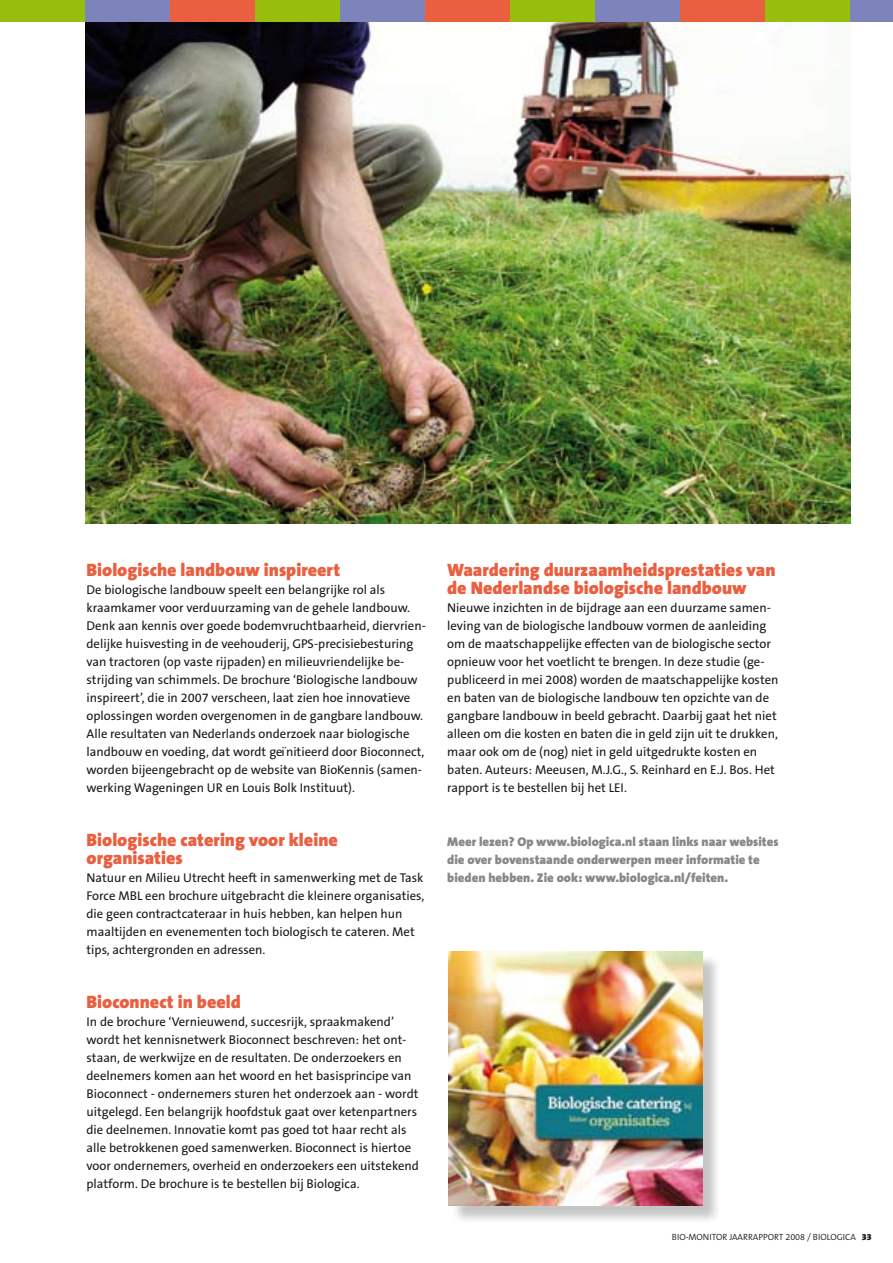
<style>
.page{position:relative;width:893px;height:1263px;background:#fff}
.page>*{position:absolute;margin:0;border:0;box-sizing:border-box;transform-origin:0 0}
.t1{font:900 18px/18px "The Sans B9";color:#e95f40}
.t2{font:12.75px/18px "The Sans B5 Plain";color:#1a171b}
.t3{font:900 12.75px/18px "The Sans B9";color:#87888a}
.t4{font:300 9px "The Sans B4";color:#1a171b}
.s1{font-family:"The Sans B9";font-weight:900}
</style>
<div class="page">
<img style="left:85px;top:21px;width:765px;height:502px">
<div style="left:0;top:0;width:85px;height:21px;background:#97be0d"></div>
<div style="left:85px;top:0;width:85px;height:21px;background:#7c84bb"></div>
<div style="left:170px;top:0;width:85px;height:21px;background:#e95f40"></div>
<div style="left:255px;top:0;width:85px;height:21px;background:#97be0d"></div>
<div style="left:340px;top:0;width:85px;height:21px;background:#7c84bb"></div>
<div style="left:425px;top:0;width:85px;height:21px;background:#e95f40"></div>
<div style="left:510px;top:0;width:85px;height:21px;background:#97be0d"></div>
<div style="left:595px;top:0;width:85px;height:21px;background:#7c84bb"></div>
<div style="left:680px;top:0;width:85px;height:21px;background:#e95f40"></div>
<div style="left:765px;top:0;width:85px;height:21px;background:#97be0d"></div>
<div style="left:850px;top:0;width:43px;height:21px;background:#7c84bb"></div>
<div style="left:451px;top:953px;width:270px;height:271px;background:#1a171b;opacity:.25"></div>
<img style="left:449px;top:951px;width:254px;height:254px">
<h1 class="t1" style="left:87px;top:561px;width:255px">Biologische landbouw inspireert</h1>
<p class="t2" style="left:87px;top:581px;width:341px">De biologische landbouw speelt een belangrijke rol als kraamkamer voor verduurzaming van de gehele landbouw.<br>Denk aan kennis over goede bodemvruchtbaarheid, diervrien&shy;delijke huisvesting in de veehouderij, GPS-precisiebesturing van tractoren (op vaste rijpaden) en milieuvriendelijke be&shy;strijding van schimmels. De brochure ‘Biologische landbouw inspireert’, die in 2007 verscheen, laat zien hoe innovatieve oplossingen worden overgenomen in de gangbare landbouw.<br>Alle resultaten van Nederlands onderzoek naar biologische landbouw en voeding, dat wordt geïnitieerd door Bioconnect, worden bijeengebracht op de website van BioKennis (samen&shy;werking Wageningen UR en Louis Bolk Instituut).</p>
<h1 class="t1" style="left:87px;top:831px;width:253px">Biologische catering voor kleine organisaties</h1>
<p class="t2" style="left:87px;top:869px;width:339px">Natuur en Milieu Utrecht heeft in samenwerking met de Task Force MBL een brochure uitgebracht die kleinere organisaties, die geen contractcateraar in huis hebben, kan helpen hun maaltijden en evenementen toch biologisch te cateren. Met tips, achtergronden en adressen.</p>
<h1 class="t1" style="left:87px;top:993px;width:156px">Bioconnect in beeld</h1>
<p class="t2" style="left:87px;top:1013px;width:334px">In de brochure ‘Vernieuwend, succesrijk, spraakmakend’ wordt het kennisnetwerk Bioconnect beschreven: het ont&shy;staan, de werkwijze en de resultaten. De onderzoekers en deelnemers komen aan het woord en het basisprincipe van Bioconnect - ondernemers sturen het onderzoek aan - wordt uitgelegd. Een belangrijk hoofdstuk gaat over ketenpartners die deelnemen. Innovatie komt pas goed tot haar recht als alle betrokkenen goed samenwerken. Bioconnect is hiertoe voor ondernemers, overheid en onderzoekers een uitstekend platform. De brochure is te bestellen bij Biologica.</p>
<h1 class="t1" style="left:447px;top:561px;width:330px">Waardering duurzaamheidsprestaties van de Nederlandse biologische landbouw</h1>
<p class="t2" style="left:447px;top:599px;width:333px">Nieuwe inzichten in de bijdrage aan een duurzame samen&shy;leving van de biologische landbouw vormen de aanleiding om de maatschappelijke effecten van de biologische sector opnieuw voor het voetlicht te brengen. In deze studie (ge&shy;publiceerd in mei 2008) worden de maatschappelijke kosten en baten van de biologische landbouw ten opzichte van de gangbare landbouw in beeld gebracht. Daarbij gaat het niet alleen om die kosten en baten die in geld zijn uit te drukken, maar ook om de (nog) niet in geld uitgedrukte kosten en baten. Auteurs: Meeusen, M.J.G., S. Reinhard en E.J. Bos. Het rapport is te bestellen bij het LEI.</p>
<p class="t3" style="left:447px;top:833px;width:333px">Meer lezen? Op www.biologica.nl staan links naar websites die over bovenstaande onderwerpen meer informatie te bieden hebben. Zie ook: www.biologica.nl/feiten.</p>
<p class="t4" style="left:672px;top:1232px;width:201px">BIO-MONITOR JAARRAPPORT 2008 / BIOLOGICA <span class="s1">33</span></p>
</div>
